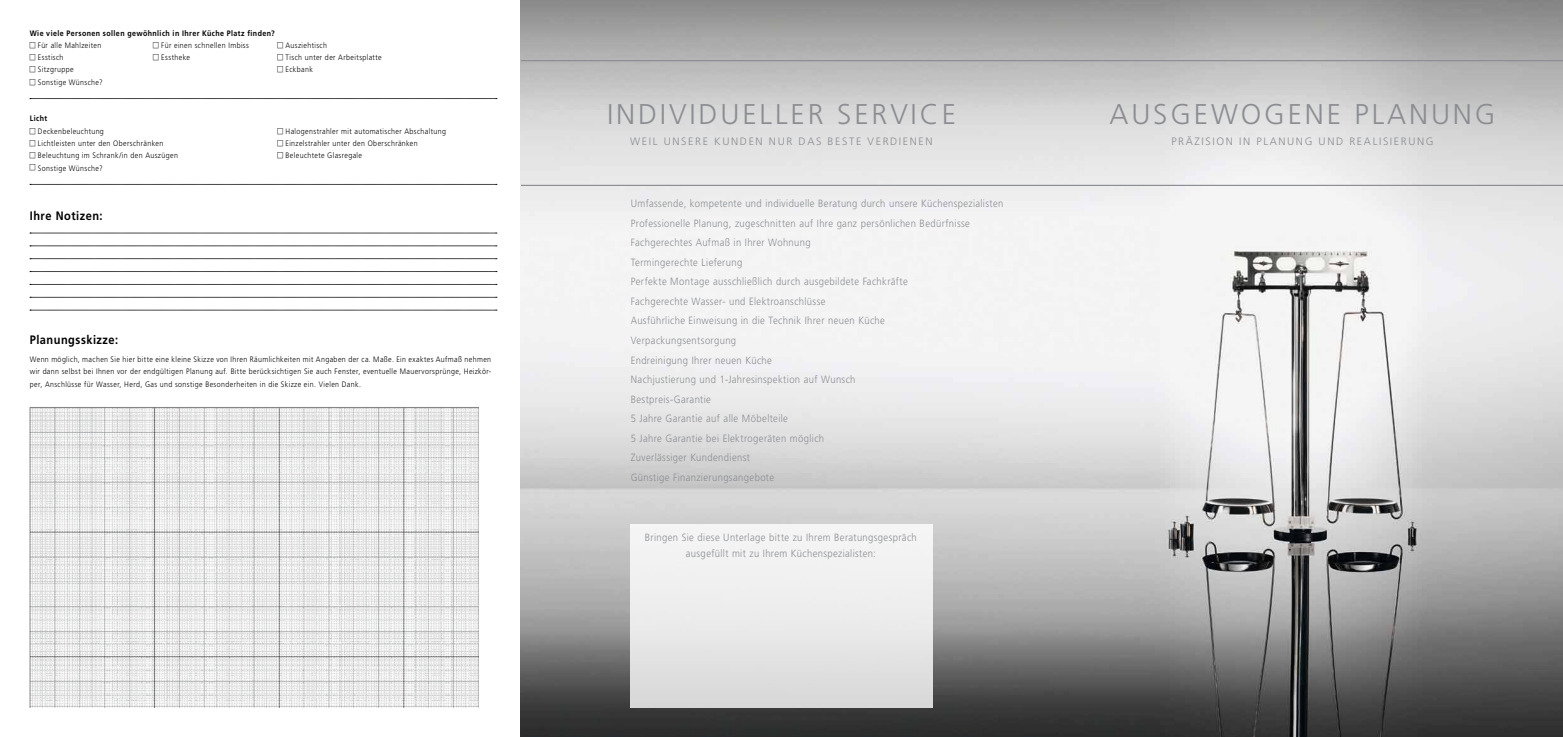
<style>
.page{position:relative;width:1563px;height:737px;background:#fff}
.page>*{position:absolute;margin:0;border:0;box-sizing:border-box;transform-origin:0 0}
.t1{font:300 28.53px "Frutiger LT";letter-spacing:.1em;color:#8b8d92}
.t2{font:700 12.25px "Frutiger LT";letter-spacing:.045em;color:#000;scale:.9 1}
.t3{font:300 10.67px "Frutiger LT";letter-spacing:.15em;color:#8b8d92}
.t4{font:300 10.5px/19.6px "Frutiger LT";letter-spacing:.04em;color:#8b8d92;scale:.9 1}
.t5{font:300 7.88px/12.2px "Frutiger LT";letter-spacing:.055em;color:#000;text-align:justify;scale:.9 1}
.t6{font:700 7.88px "Frutiger LT";letter-spacing:.06em;color:#000;scale:.9 1}
</style>
<div class="page">
<img style="left:521px;top:0;width:1042px;height:737px">
<hr style="left:521px;top:60px;width:1042px;height:1px;background:#8b8d92">
<hr style="left:521px;top:185px;width:1042px;height:1px;background:#8b8d92">
<svg style="left:30px;top:98px;width:467px;height:1px"></svg>
<svg style="left:30px;top:184px;width:467px;height:1px"></svg>
<svg style="left:30px;top:233px;width:467px;height:1px"></svg>
<svg style="left:30px;top:246px;width:467px;height:1px"></svg>
<svg style="left:30px;top:258px;width:467px;height:1px"></svg>
<svg style="left:30px;top:271px;width:467px;height:1px"></svg>
<svg style="left:30px;top:284px;width:467px;height:1px"></svg>
<svg style="left:30px;top:297px;width:467px;height:1px"></svg>
<svg style="left:30px;top:310px;width:467px;height:1px"></svg>
<div style="left:631px;top:524px;width:302px;height:183px;background:linear-gradient(to bottom,#f9f9f9,#dadada)"></div>
<img style="left:30px;top:407px;width:448px;height:300px">
<p class="t6" style="left:30px;top:28px;width:274px">Wie viele Personen sollen gewöhnlich in Ihrer Küche Platz finden?</p>
<p class="t5" style="left:38px;top:39px;width:72px">Für alle Mahlzeiten</p>
<p class="t5" style="left:161px;top:39px;width:99px">Für einen schnellen Imbiss</p>
<p class="t5" style="left:286px;top:39px;width:48px">Ausziehtisch</p>
<p class="t5" style="left:38px;top:51px;width:30px">Esstisch</p>
<p class="t5" style="left:161px;top:51px;width:33px">Esstheke</p>
<p class="t5" style="left:286px;top:51px;width:108px">Tisch unter der Arbeitsplatte</p>
<p class="t5" style="left:38px;top:64px;width:41px">Sitzgruppe</p>
<p class="t5" style="left:286px;top:64px;width:32px">Eckbank</p>
<p class="t5" style="left:38px;top:76px;width:73px">Sonstige Wünsche?</p>
<p class="t6" style="left:30px;top:114px;width:21px">Licht</p>
<p class="t5" style="left:38px;top:125px;width:75px">Deckenbeleuchtung</p>
<p class="t5" style="left:286px;top:125px;width:180px">Halogenstrahler mit automatischer Abschaltung</p>
<p class="t5" style="left:38px;top:137px;width:141px">Lichtleisten unter den Oberschränken</p>
<p class="t5" style="left:286px;top:137px;width:148px">Einzelstrahler unter den Oberschränken</p>
<p class="t5" style="left:38px;top:149px;width:157px">Beleuchtung im Schrank/in den Auszügen</p>
<p class="t5" style="left:286px;top:149px;width:87px">Beleuchtete Glasregale</p>
<p class="t5" style="left:38px;top:162px;width:73px">Sonstige Wünsche?</p>
<p class="t2" style="left:30px;top:208px;width:82px">Ihre Notizen:</p>
<p class="t4" style="left:631px;top:194px;width:415px">Umfassende, kompetente und individuelle Beratung durch unsere Küchenspezialisten Professionelle Planung, zugeschnitten auf Ihre ganz persönlichen Bedürfnisse Fachgerechtes Aufmaß in Ihrer Wohnung<br>Termingerechte Lieferung<br>Perfekte Montage ausschließlich durch ausgebildete Fachkräfte<br>Fachgerechte Wasser- und Elektroanschlüsse<br>Ausführliche Einweisung in die Technik Ihrer neuen Küche<br>Verpackungsentsorgung<br>Endreinigung Ihrer neuen Küche<br>Nachjustierung und 1-Jahresinspektion auf Wunsch<br>Bestpreis-Garantie<br>5 Jahre Garantie auf alle Möbelteile<br>5 Jahre Garantie bei Elektrogeräten möglich<br>Zuverlässiger Kundendienst<br>Günstige Finanzierungsangebote</p>
<h1 class="t1" style="left:607px;top:98px;width:15px">indi</h1>
<h1 class="t1" style="left:669px;top:98px;width:38px">vidueller</h1>
<h1 class="t1" style="left:837px;top:98px;width:17px">ser</h1>
<h1 class="t1" style="left:890px;top:98px;width:63px">vice</h1>
<p class="t3" style="left:630px;top:135px;width:8px">weil</p>
<p class="t3" style="left:664px;top:135px;width:9px">unsere</p>
<p class="t3" style="left:714px;top:135px;width:17px">kunden</p>
<p class="t3" style="left:769px;top:135px;width:9px">nur</p>
<p class="t3" style="left:798px;top:135px;width:9px">das</p>
<p class="t3" style="left:827px;top:135px;width:56px">bes te verdienen</p>
<p class="t2" style="left:30px;top:332px;width:100px">Planungsskizze:</p>
<p class="t5" style="left:30px;top:353px;width:514px">Wenn möglich, machen Sie hier bitte eine kleine Skizze von Ihren Räumlichkeiten mit Angaben der ca. Maße. Ein exaktes Aufmaß nehmen wir dann selbst bei Ihnen vor der endgültigen Planung auf. Bitte berücksichtigen Sie auch Fenster, eventuelle Mauervorsprünge, Heizkör&shy;per, Anschlüsse für Wasser, Herd, Gas und sonstige Besonderheiten in die Skizze ein. Vielen Dank.</p>
<p class="t4" style="left:645px;top:530px;width:304px;line-height:15.8px;text-align:center">Bringen Sie diese Unterlage bitte zu Ihrem Beratungsgespräch ausgefüllt mit zu Ihrem Küchenspezialisten:</p>
<h1 class="t1" style="left:1109px;top:98px;width:387px">AUSGEWOGENE PLANUNG</h1>
<p class="t3" style="left:1171px;top:135px;width:264px">PRÄZISION IN PLANUNG UND REALISIERUNG</p>
</div>
